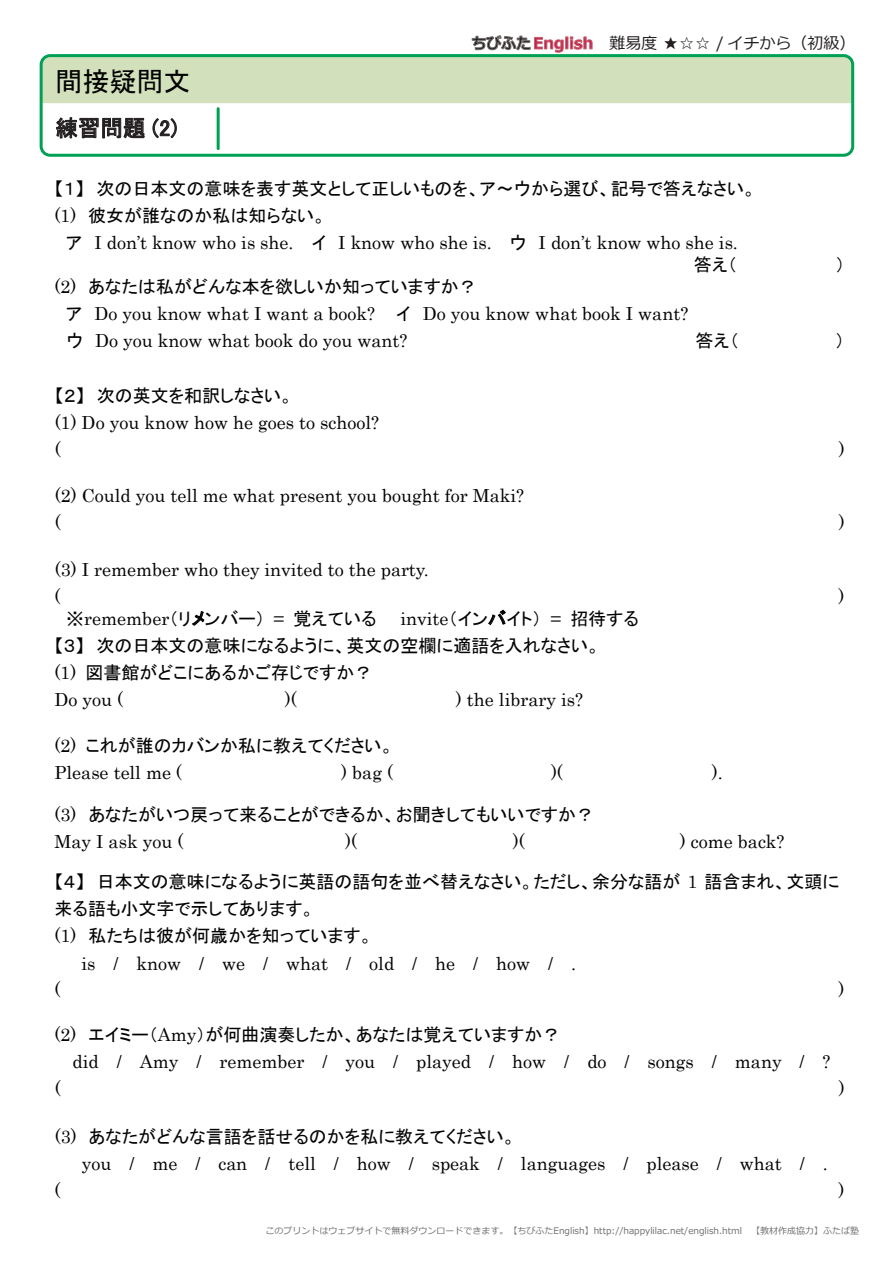
<style>
.page{position:relative;width:893px;height:1263px;background:#fff}
.page>*{position:absolute;margin:0;border:0;box-sizing:border-box;transform-origin:0 0}
.t1{font:27px "MS P Gothic";color:#030303}
.t2{font:22.5px "MS P Gothic";color:#231f20}
.t3{font:18px/26.7px "Century";color:#030303}
.t4{font:18px/27px "MS P Gothic";color:#030303}
.t5{font:16.05px "Meiryo";color:#231f20}
.t6{font:9px "Meiryo";color:#6c6d70}
.s1{font-family:"Century"}
.s2{font-family:"MS P Gothic"}
</style>
<div class="page">
<div style="left:41px;top:56px;width:812px;height:99px;background:#d2e1bb;border-radius:9px"></div>
<div style="left:40px;top:54px;width:814px;height:103px;border:3px solid #00a055;border-radius:9px"></div>
<svg style="left:41px;top:103px;width:812px;height:52px;background:#f1f6f4"></svg>
<hr style="left:217px;top:109px;width:3px;height:40px;background:#00a055">
<svg style="left:472px;top:35px;width:120px;height:17px"></svg>
<svg style="left:192px;top:611px;width:12px;height:15px"></svg>
<svg style="left:488px;top:609px;width:18px;height:16px"></svg>
<h1 class="t1" style="left:55px;top:67px;width:136px">間接疑問文</h1>
<p class="t2" style="left:55px;top:117px;width:123px">練習問題 (2)</p>
<p class="t5" style="left:609px;top:32px;width:248px">難易度 ★☆☆ / イチから（初級）</p>
<p class="t4" style="left:54px;top:175px;width:703px">【１】 次の日本文の意味を表す英文として正しいものを、ア～ウから選び、記号で答えなさい。<span class="s1">(1)</span> 彼女が誰なのか私は知らない。</p>
<p class="t3" style="left:66px;top:227px;width:673px"><span class="s2">ア</span> I don’t know who is she. <span class="s2">イ</span> I know who she is. <span class="s2">ウ</span> I don’t know who she is.</p>
<p class="t4" style="left:694px;top:251px;width:45px">答え（</p>
<p class="t4" style="left:836px;top:251px;width:10px">）</p>
<p class="t4" style="left:54px;top:273px;width:424px"><span class="s1">(2)</span> あなたは私がどんな本を欲しいか知っていますか？</p>
<p class="t3" style="left:66px;top:298px;width:624px"><span class="s2">ア</span> Do you know what I want a book? <span class="s2">イ</span> Do you know what book I want?<span class="s2">ウ</span> Do you know what book do you want?</p>
<p class="t4" style="left:696px;top:327px;width:45px">答え（</p>
<p class="t4" style="left:836px;top:327px;width:10px">）</p>
<p class="t4" style="left:55px;top:382px;width:240px">【２】 次の英文を和訳しなさい。</p>
<p class="t3" style="left:55px;top:408px;width:326px">(1) Do you know how he goes to school? (</p>
<p class="t3" style="left:55px;top:481px;width:471px">(2) Could you tell me what present you bought for Maki? (</p>
<p class="t3" style="left:54px;top:555px;width:376px">(3) I remember who they invited to the party. (</p>
<p class="t3" style="left:839px;top:434px;width:7px">)</p>
<p class="t3" style="left:839px;top:508px;width:7px">)</p>
<p class="t3" style="left:838px;top:581px;width:7px">)</p>
<p class="t4" style="left:54px;top:605px;width:586px;text-indent:346px"><span class="s1">invite</span>（インバイト） <span class="s1">=</span> 招待する【３】 次の日本文の意味になるように、英文の空欄に適語を入れなさい。<br><span class="s1">(1)</span> 図書館がどこにあるかご存じですか？</p>
<p class="t3" style="left:54px;top:685px;width:70px">Do you (</p>
<p class="t3" style="left:285px;top:685px;width:13px">)(</p>
<p class="t3" style="left:456px;top:685px;width:129px">) the library is?</p>
<p class="t4" style="left:54px;top:732px;width:341px"><span class="s1">(2)</span> これが誰のカバンか私に教えてください。</p>
<p class="t3" style="left:54px;top:758px;width:129px">Please tell me (</p>
<p class="t3" style="left:341px;top:758px;width:53px">) bag (</p>
<p class="t3" style="left:551px;top:758px;width:13px">)(</p>
<p class="t3" style="left:712px;top:758px;width:12px">).</p>
<p class="t4" style="left:55px;top:801px;width:541px"><span class="s1">(3)</span> あなたがいつ戻って来ることができるか、お聞きしてもいいですか？</p>
<p class="t3" style="left:54px;top:827px;width:130px">May I ask you (</p>
<p class="t3" style="left:345px;top:827px;width:13px">)(</p>
<p class="t3" style="left:513px;top:827px;width:13px">)(</p>
<p class="t3" style="left:680px;top:827px;width:106px">) come back?</p>
<p class="t4" style="left:55px;top:868px;width:786px">【４】 日本文の意味になるように英語の語句を並べ替えなさい。ただし、余分な語が <span class="s1">1</span> 語含まれ、文頭に来る語も小文字で示してあります。<br><span class="s1">(1)</span> 私たちは彼が何歳かを知っています。</p>
<p class="t3" style="left:81px;top:948px;width:496px">is/know/we/what/old/he/how/.</p>
<p class="t3" style="left:54px;top:975px;width:7px">(</p>
<p class="t3" style="left:839px;top:975px;width:7px">)</p>
<p class="t4" style="left:55px;top:1021px;width:507px"><span class="s1">(2)</span> エイミー（<span class="s1">Amy</span>）が何曲演奏したか、あなたは覚えていますか？</p>
<p class="t3" style="left:73px;top:1047px;width:759px">did / Amy / remember / you / played / how / do / songs / many / ?</p>
<p class="t3" style="left:55px;top:1073px;width:7px">(</p>
<p class="t3" style="left:839px;top:1073px;width:7px">)</p>
<p class="t4" style="left:55px;top:1123px;width:463px"><span class="s1">(3)</span> あなたがどんな言語を話せるのかを私に教えてください。</p>
<p class="t3" style="left:82px;top:1149px;width:748px">you / me / can / tell / how / speak / languages / please / what / .</p>
<p class="t3" style="left:54px;top:1175px;width:7px">(</p>
<p class="t3" style="left:838px;top:1175px;width:7px">)</p>
<p class="t4" style="left:66px;top:605px;width:312px">※<span class="s1">remember</span>（リメンバー） <span class="s1">=</span> 覚えている</p>
<p class="t6" style="left:265px;top:1224px;width:595px">このプリントはウェブサイトで無料ダウンロードできます。【ちびふたEnglish】http://happylilac.net/english.html　【教材作成協力】ふたば塾</p>
</div>
